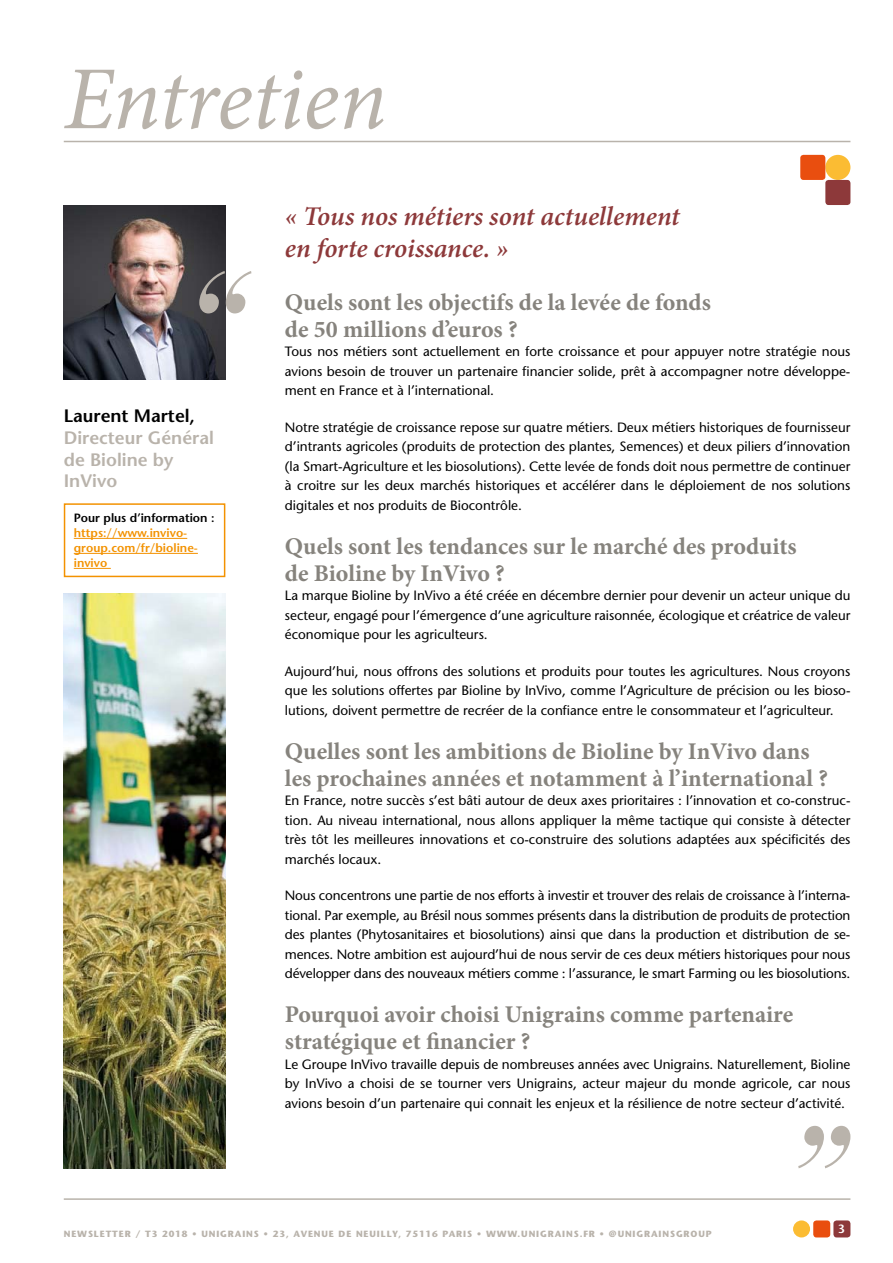
<style>
.page{position:relative;width:893px;height:1263px;background:#fff}
.page>*{position:absolute;margin:0;border:0;box-sizing:border-box;transform-origin:0 0}
.t1{font:italic 90px "Minion Pro";letter-spacing:-.01em;color:#b9b3ab}
.t2{font:italic 600 27px/32.4px "Minion Pro";letter-spacing:-.005em;color:#8d393a}
.t3{font:700 24px/27px "Minion Pro";color:#86837d}
.t4{font:600 18px/21.6px "Stone Sans Std";color:#b9b3ab}
.t5{font:600 18px "Stone Sans Std";color:#000}
.t6{font:500 13.5px/19.5px "Stone Sans Std";color:#000;text-align:justify}
.t7{font:600 12px/15px "Stone Sans Std";color:#f39200}
.t8{font:600 12px "Stone Sans Std";color:#000}
.t9{font:600 12px "Stone Sans";color:#fff}
.t10{font:700 9px "Stone Sans Std";letter-spacing:.1em;color:#b9b3ab}
</style>
<div class="page">
<div style="left:825px;top:155px;width:25px;height:25px;background:#fbbc33;border-radius:50%"></div>
<div style="left:800px;top:155px;width:25px;height:25px;background:#e94e0f;border-radius:3px"></div>
<div style="left:825px;top:180px;width:25px;height:25px;background:#8d393a;border-radius:3px"></div>
<svg style="left:63px;top:503px;width:163px;height:75px"></svg>
<img style="left:64px;top:205px;width:161px;height:174px">
<img style="left:64px;top:593px;width:161px;height:575px">
<svg style="left:199px;top:271px;width:52px;height:42px"></svg>
<svg style="left:798px;top:1126px;width:52px;height:42px"></svg>
<div style="left:793px;top:1220px;width:17px;height:17px;background:#fbbc33;border-radius:50%"></div>
<div style="left:813px;top:1220px;width:17px;height:17px;background:#e94e0f;border-radius:3px"></div>
<div style="left:833px;top:1220px;width:17px;height:17px;background:#8d393a;border-radius:3px"></div>
<hr style="left:64px;top:1198px;width:786px;height:2px;background:#b9b3ab">
<hr style="left:64px;top:141px;width:786px;height:1px;background:#b9b3ab">
<h1 class="t1" style="left:64px;top:38px;width:325px">Entretien</h1>
<h3 class="t5" style="left:64px;top:405px;width:133px">Laurent Martel,</h3>
<h3 class="t4" style="left:64px;top:427px;width:152px">Directeur Général de Bioline by<br>InVivo</h3>
<p class="t8" style="left:74px;top:511px;width:142px">Pour plus d’information :</p>
<p class="t7" style="left:74px;top:525px;width:126px">https://www.invivo&shy;group.com/fr/bioline&shy;invivo</p>
<h2 class="t2" style="left:285px;top:200px;width:396px">« Tous nos métiers sont actuellement en forte croissance. »</h2>
<h3 class="t3" style="left:285px;top:288px;width:428px">Quels sont les objectifs de la levée de fonds de 50 millions d’euros ?</h3>
<p class="t6" style="left:285px;top:342px;width:567px">Tous nos métiers sont actuellement en forte croissance et pour appuyer notre stratégie nous avions besoin de trouver un partenaire financier solide, prêt à accompagner notre développe&shy;ment en France et à l’international.</p>
<p class="t6" style="left:285px;top:417px;width:567px">Notre stratégie de croissance repose sur quatre métiers. Deux métiers historiques de fournisseur d’intrants agricoles (produits de protection des plantes, Semences) et deux piliers d’innovation (la Smart-Agriculture et les biosolutions). Cette levée de fonds doit nous permettre de continuer à croitre sur les deux marchés historiques et accélérer dans le déploiement de nos solutions digitales et nos produits de Biocontrôle.</p>
<h3 class="t3" style="left:285px;top:532px;width:513px">Quels sont les tendances sur le marché des produits de Bioline by InVivo ?</h3>
<p class="t6" style="left:285px;top:586px;width:567px">La marque Bioline by InVivo a été créée en décembre dernier pour devenir un acteur unique du secteur, engagé pour l’émergence d’une agriculture raisonnée, écologique et créatrice de valeur économique pour les agriculteurs.</p>
<p class="t6" style="left:285px;top:661px;width:567px">Aujourd’hui, nous offrons des solutions et produits pour toutes les agricultures. Nous croyons que les solutions offertes par Bioline by InVivo, comme l’Agriculture de précision ou les bioso&shy;lutions, doivent permettre de recréer de la confiance entre le consommateur et l’agriculteur.</p>
<h3 class="t3" style="left:285px;top:737px;width:545px">Quelles sont les ambitions de Bioline by InVivo dans les prochaines années et notamment à l’international ?</h3>
<p class="t6" style="left:285px;top:791px;width:567px">En France, notre succès s’est bâti autour de deux axes prioritaires : l’innovation et co-construc&shy;tion. Au niveau international, nous allons appliquer la même tactique qui consiste à détecter très tôt les meilleures innovations et co-construire des solutions adaptées aux spécificités des marchés locaux.</p>
<p class="t6" style="left:285px;top:886px;width:567px">Nous concentrons une partie de nos efforts à investir et trouver des relais de croissance à l’interna&shy;tional. Par exemple, au Brésil nous sommes présents dans la distribution de produits de protection des plantes (Phytosanitaires et biosolutions) ainsi que dans la production et distribution de se&shy;mences. Notre ambition est aujourd’hui de nous servir de ces deux métiers historiques pour nous développer dans des nouveaux métiers comme : l’assurance, le smart Farming ou les biosolutions.</p>
<h3 class="t3" style="left:285px;top:1001px;width:510px">Pourquoi avoir choisi Unigrains comme partenaire stratégique et financier ?</h3>
<p class="t6" style="left:285px;top:1054px;width:567px">Le Groupe InVivo travaille depuis de nombreuses années avec Unigrains. Naturellement, Bioline by InVivo a choisi de se tourner vers Unigrains, acteur majeur du monde agricole, car nous avions besoin d’un partenaire qui connait les enjeux et la résilience de notre secteur d’activité.</p>
<p class="t10" style="left:64px;top:1229px;width:649px">NEWSLETTER / T3 2018 • UNIGRAINS • 23, AVENUE DE NEUILLY, 75116 PARIS • WWW.UNIGRAINS.FR • @UNIGRAINSGROUP</p>
<p class="t9" style="left:838px;top:1222px;width:8px">3</p>
</div>
